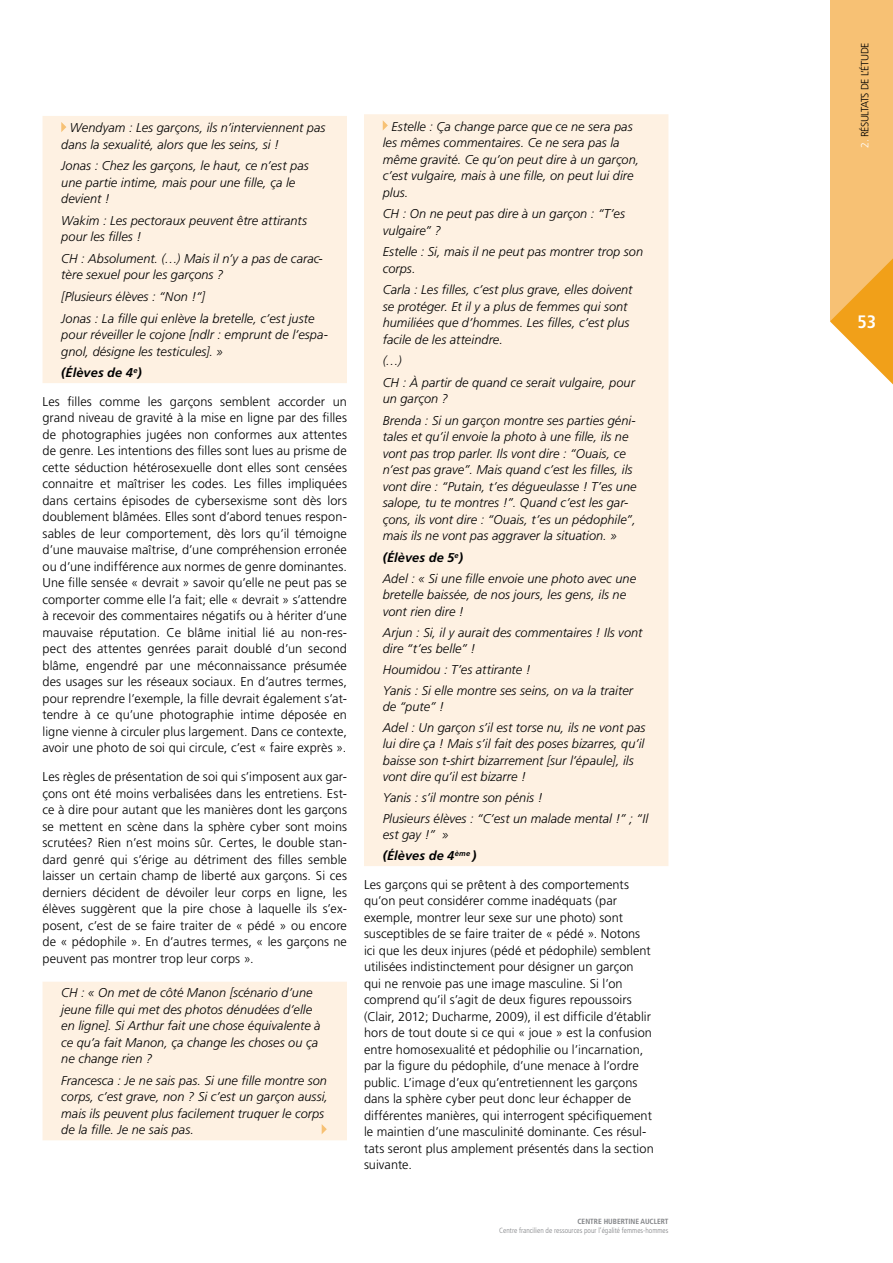
<style>
.page{position:relative;width:893px;height:1263px;background:#fff}
.page>*{position:absolute;margin:0;border:0;box-sizing:border-box;transform-origin:0 0}
.t1{font:700 condensed 18px "Frutiger LT Std";color:#fff}
.t2{font:300 12.75px/16.5px "Frutiger LT Std";letter-spacing:.005em;color:#000;text-align:justify}
.t3{font:italic 300 12.75px/16.5px "Frutiger LT Std";letter-spacing:.005em;color:#000}
.t4{font:italic 700 12.75px/20.7px "Frutiger LT Std";letter-spacing:.01em;color:#000}
.t5{font:300 10.5px "Frutiger LT Std";color:#000}
.t6{font:300 condensed 7.5px "Frutiger LT Std";color:#808285}
.t7{font:700 condensed 7.5px "Frutiger LT Std";color:#808285}
.s1{font-weight:700}
.s2{font-weight:300}
.s3{color:#fff}
</style>
<div class="page">
<div style="left:830px;top:0;width:63px;height:321px;background:#f7c174"></div>
<svg style="left:830px;top:258px;width:63px;height:127px"></svg>
<div style="left:364px;top:114px;width:304px;height:752px;background:#fef1e2"></div>
<svg style="left:383px;top:120px;width:5px;height:11px"></svg>
<div style="left:43px;top:116px;width:304px;height:267px;background:#fef1e2"></div>
<svg style="left:61px;top:122px;width:5px;height:10px"></svg>
<div style="left:43px;top:982px;width:304px;height:158px;background:#fef1e2"></div>
<svg style="left:322px;top:1124px;width:5px;height:10px"></svg>
<p class="t3" style="left:61px;top:120px;width:266px;text-indent:9px">Wendyam : Les garçons, ils n’interviennent pas dans la sexualité, alors que les seins, si !</p>
<p class="t3" style="left:61px;top:158px;width:249px">Jonas : Chez les garçons, le haut, ce n’est pas une partie intime, mais pour une fille, ça le devient !</p>
<p class="t3" style="left:61px;top:212px;width:247px">Wakim : Les pectoraux peuvent être attirants pour les filles !</p>
<p class="t3" style="left:61px;top:250px;width:263px">CH : Absolument. (…) Mais il n’y a pas de carac&shy;tère sexuel pour les garçons ?</p>
<p class="t3" style="left:61px;top:286px;width:255px;line-height:21.6px">[Plusieurs élèves : “Non !“]<br>Jonas : La fille qui enlève la bretelle, c’est juste</p>
<p class="t3" style="left:61px;top:326px;width:268px">pour réveiller le cojone [ndlr : emprunt de l’espa&shy;gnol, désigne les testicules]. »</p>
<p class="t4" style="left:61px;top:362px;width:82px">(Élèves de 4<sup>e</sup>)</p>
<p class="t2" style="left:43px;top:393px;width:306px">Les filles comme les garçons semblent accorder un grand niveau de gravité à la mise en ligne par des filles de photographies jugées non conformes aux attentes de genre. Les intentions des filles sont lues au prisme de cette séduction hétérosexuelle dont elles sont censées connaitre et maîtriser les codes. Les filles impliquées dans certains épisodes de cybersexisme sont dès lors doublement blâmées. Elles sont d’abord tenues respon&shy;sables de leur comportement, dès lors qu’il témoigne d’une mauvaise maîtrise, d’une compréhension erronée ou d’une indifférence aux normes de genre dominantes.<br>Une fille sensée « devrait » savoir qu’elle ne peut pas se comporter comme elle l’a fait; elle « devrait » s’attendre à recevoir des commentaires négatifs ou à hériter d’une mauvaise réputation. Ce blâme initial lié au non-res&shy;pect des attentes genrées parait doublé d’un second blâme, engendré par une méconnaissance présumée des usages sur les réseaux sociaux. En d’autres termes, pour reprendre l’exemple, la fille devrait également s’at&shy;tendre à ce qu’une photographie intime déposée en ligne vienne à circuler plus largement. Dans ce contexte, avoir une photo de soi qui circule, c’est « faire exprès ».</p>
<p class="t2" style="left:43px;top:769px;width:306px">Les règles de présentation de soi qui s’imposent aux gar&shy;çons ont été moins verbalisées dans les entretiens. Est&shy;ce à dire pour autant que les manières dont les garçons se mettent en scène dans la sphère cyber sont moins scrutées? Rien n’est moins sûr. Certes, le double stan&shy;dard genré qui s’érige au détriment des filles semble laisser un certain champ de liberté aux garçons. Si ces derniers décident de dévoiler leur corps en ligne, les élèves suggèrent que la pire chose à laquelle ils s’ex&shy;posent, c’est de se faire traiter de « pédé » ou encore de « pédophile ». En d’autres termes, « les garçons ne peuvent pas montrer trop leur corps ».</p>
<p class="t3" style="left:61px;top:985px;width:261px">CH : « On met de côté Manon [scénario d’une jeune fille qui met des photos dénudées d’elle en ligne]. Si Arthur fait une chose équivalente à ce qu’a fait Manon, ça change les choses ou ça ne change rien ?</p>
<p class="t3" style="left:61px;top:1072px;width:268px">Francesca : Je ne sais pas. Si une fille montre son corps, c’est grave, non ? Si c’est un garçon aussi, mais ils peuvent plus facilement truquer le corps de la fille. Je ne sais pas.</p>
<p class="t3" style="left:383px;top:118px;width:258px;text-indent:9px">Estelle : Ça change parce que ce ne sera pas les mêmes commentaires. Ce ne sera pas la même gravité. Ce qu’on peut dire à un garçon, c’est vulgaire, mais à une fille, on peut lui dire plus.</p>
<p class="t3" style="left:383px;top:206px;width:244px">CH : On ne peut pas dire à un garçon : “T’es vulgaire” ?</p>
<p class="t3" style="left:383px;top:244px;width:262px">Estelle : Si, mais il ne peut pas montrer trop son corps.</p>
<p class="t3" style="left:383px;top:282px;width:251px">Carla : Les filles, c’est plus grave, elles doivent se protéger. Et il y a plus de femmes qui sont humiliées que d’hommes. Les filles, c’est plus facile de les atteindre.</p>
<p class="t3" style="left:383px;top:350px;width:254px;line-height:21.6px">(…)<br>CH : À partir de quand ce serait vulgaire, pour</p>
<p class="t3" style="left:383px;top:388px;width:254px;line-height:21.6px">un garçon ?<br>Brenda : Si un garçon montre ses parties géni-</p>
<p class="t3" style="left:383px;top:429px;width:255px">tales et qu’il envoie la photo à une fille, ils ne vont pas trop parler. Ils vont dire : “Ouais, ce n’est pas grave”. Mais quand c’est les filles, ils vont dire : “Putain, t’es dégueulasse ! T’es une salope, tu te montres !”. Quand c’est les gar&shy;çons, ils vont dire : “Ouais, t’es un pédophile”, mais ils ne vont pas aggraver la situation. »</p>
<p class="t3" style="left:383px;top:547px;width:255px;line-height:20.9px"><span class="s1">(Élèves de 5</span><sup>e</sup><span class="s1">)<br></span>Adel : « Si une fille envoie une photo avec une</p>
<p class="t3" style="left:383px;top:587px;width:245px">bretelle baissée, de nos jours, les gens, ils ne vont rien dire !</p>
<p class="t3" style="left:383px;top:624px;width:261px">Arjun : Si, il y aurait des commentaires ! Ils vont dire “t’es belle” !</p>
<p class="t3" style="left:383px;top:659px;width:252px;line-height:20.7px">Houmidou : T’es attirante !<br>Yanis : Si elle montre ses seins, on va la traiter</p>
<p class="t3" style="left:383px;top:696px;width:264px;line-height:20.7px">de “pute” !<br>Adel : Un garçon s’il est torse nu, ils ne vont pas</p>
<p class="t3" style="left:383px;top:736px;width:263px">lui dire ça ! Mais s’il fait des poses bizarres, qu’il baisse son t-shirt bizarrement [sur l’épaule], ils vont dire qu’il est bizarre !</p>
<p class="t3" style="left:383px;top:787px;width:267px;line-height:20.7px">Yanis : s’il montre son pénis !<br>Plusieurs élèves : “C’est un malade mental !” ; “Il</p>
<p class="t4" style="left:383px;top:825px;width:95px"><span class="s2">est gay !” » </span>(Élèves de 4<sup>ème</sup> )</p>
<p class="t2" style="left:364px;top:876px;width:291px;text-align:left">Les garçons qui se prêtent à des comportements qu’on peut considérer comme inadéquats (par exemple, montrer leur sexe sur une photo) sont susceptibles de se faire traiter de « pédé ». Notons ici que les deux injures (pédé et pédophile) semblent utilisées indistinctement pour désigner un garçon qui ne renvoie pas une image masculine. Si l’on comprend qu’il s’agit de deux figures repoussoirs (Clair, 2012; Ducharme, 2009), il est difficile d’établir hors de tout doute si ce qui « joue » est la confusion entre homosexualité et pédophilie ou l’incarnation, par la figure du pédophile, d’une menace à l’ordre public. L’image d’eux qu’entretiennent les garçons dans la sphère cyber peut donc leur échapper de différentes manières, qui interrogent spécifiquement le maintien d’une masculinité dominante. Ces résul&shy;tats seront plus amplement présentés dans la section suivante.</p>
<p class="t7" style="left:577px;top:1217px;width:92px">CENTRE HUBERTINE AUCLERT</p>
<p class="t6" style="left:499px;top:1226px;width:171px">Centre francilien de ressources pour l’égalité femmes-hommes</p>
<p class="t5" style="left:859px;top:148px;width:105px;rotate:-90deg"><span class="s3">2.</span> Résultats de l’étude</p>
<h1 class="t1" style="left:857px;top:311px;width:20px">53</h1>
</div>
